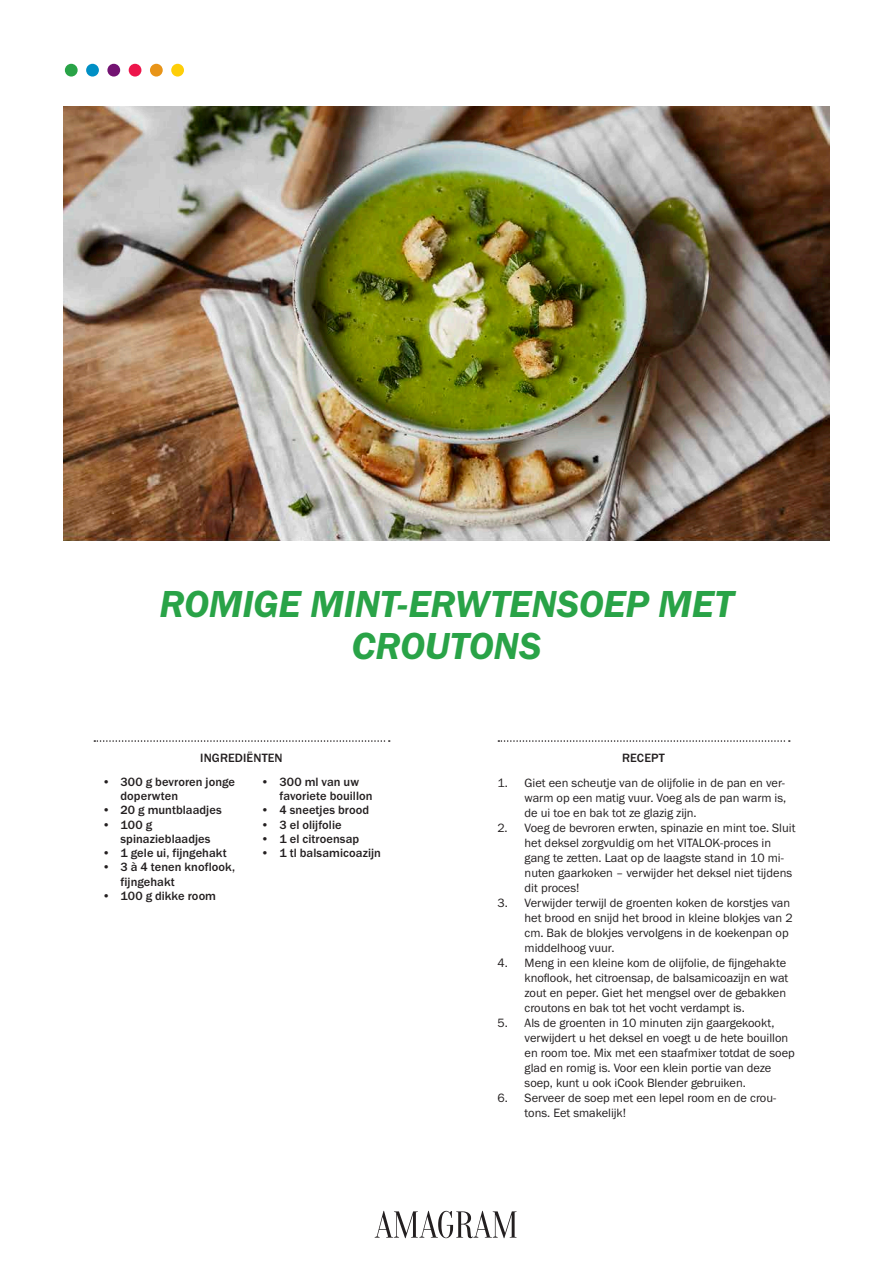
<style>
.page{position:relative;width:893px;height:1263px;background:#fff}
.page>*{position:absolute;margin:0;border:0;box-sizing:border-box;transform-origin:0 0}
.t1{font:39px/42px "Franklin Gothic URW Dem Ita";letter-spacing:-.005em;color:#29a347;text-align:center}
.t2{font:12.45px/15px "Franklin Gothic URW Boo";color:#231f20}
.t3{font:500 12.45px/14.2px "Franklin Gothic URW";letter-spacing:.005em;color:#231f20}
.s1{font-family:"Franklin Gothic URW Boo";font-weight:400}
</style>
<div class="page">
<img style="left:64px;top:106px;width:765px;height:434px">
<svg style="left:498px;top:740px;width:292px;height:2px"></svg>
<svg style="left:94px;top:740px;width:296px;height:2px"></svg>
<div style="left:171px;top:64px;width:13px;height:13px;background:#fece08;border-radius:50%"></div>
<div style="left:150px;top:64px;width:13px;height:13px;background:#e89418;border-radius:50%"></div>
<div style="left:129px;top:64px;width:12px;height:13px;background:#ed164b;border-radius:50%"></div>
<div style="left:107px;top:64px;width:13px;height:13px;background:#731372;border-radius:50%"></div>
<div style="left:86px;top:64px;width:13px;height:13px;background:#008fc5;border-radius:50%"></div>
<div style="left:65px;top:64px;width:13px;height:13px;background:#29a347;border-radius:50%"></div>
<svg style="left:375px;top:1211px;width:142px;height:27px"></svg>
<h1 class="t1" style="left:159px;top:582px;width:576px">ROMIGE MINT-ERWTENSOEP MET<br>CROUTONS</h1>
<p class="t3" style="left:200px;top:750px;width:84px">INGREDIËNTEN</p>
<p class="t3" style="left:121px;top:774px;width:116px;text-indent:-19px"><span class="s1">•</span> 300 g bevroren jonge doperwten</p>
<p class="t3" style="left:102px;top:803px;width:121px"><span class="s1">•</span> 20 g muntblaadjes</p>
<p class="t3" style="left:121px;top:817px;width:92px;text-indent:-19px"><span class="s1">•</span> 100 g spinazieblaadjes</p>
<p class="t3" style="left:102px;top:846px;width:126px"><span class="s1">•</span> 1 gele ui, fijngehakt</p>
<p class="t3" style="left:121px;top:860px;width:116px;text-indent:-19px"><span class="s1">•</span> 3 à 4 tenen knoflook, fijngehakt</p>
<p class="t3" style="left:102px;top:888px;width:116px"><span class="s1">•</span> 100 g dikke room</p>
<p class="t3" style="left:279px;top:774px;width:95px;text-indent:-19px"><span class="s1">•</span> 300 ml van uw favoriete bouillon</p>
<p class="t3" style="left:261px;top:803px;width:110px"><span class="s1">•</span> 4 sneetjes brood</p>
<p class="t3" style="left:261px;top:817px;width:82px"><span class="s1">•</span> 3 el olijfolie</p>
<p class="t3" style="left:261px;top:831px;width:100px"><span class="s1">•</span> 1 el citroensap</p>
<p class="t3" style="left:261px;top:846px;width:121px"><span class="s1">•</span> 1 tl balsamicoazijn</p>
<p class="t3" style="left:622px;top:750px;width:44px">RECEPT</p>
<p class="t2" style="left:525px;top:775px;width:263px;text-indent:-27px">1. Giet een scheutje van de olijfolie in de pan en ver&shy;warm op een matig vuur. Voeg als de pan warm is, de ui toe en bak tot ze glazig zijn.</p>
<p class="t2" style="left:525px;top:820px;width:272px;text-indent:-27px">2. Voeg de bevroren erwten, spinazie en mint toe. Sluit het deksel zorgvuldig om het VITALOK-proces in gang te zetten. Laat op de laagste stand in 10 mi&shy;nuten gaarkoken – verwijder het deksel niet tijdens dit proces!</p>
<p class="t2" style="left:525px;top:895px;width:270px;text-indent:-27px">3. Verwijder terwijl de groenten koken de korstjes van het brood en snijd het brood in kleine blokjes van 2 cm. Bak de blokjes vervolgens in de koekenpan op middelhoog vuur.</p>
<p class="t2" style="left:525px;top:955px;width:265px;text-indent:-27px">4. Meng in een kleine kom de olijfolie, de fijngehakte knoflook, het citroensap, de balsamicoazijn en wat zout en peper. Giet het mengsel over de gebakken croutons en bak tot het vocht verdampt is.</p>
<p class="t2" style="left:525px;top:1015px;width:272px;text-indent:-27px">5. Als de groenten in 10 minuten zijn gaargekookt, verwijdert u het deksel en voegt u de hete bouillon en room toe. Mix met een staafmixer totdat de soep glad en romig is. Voor een klein portie van deze soep, kunt u ook iCook Blender gebruiken.</p>
<p class="t2" style="left:525px;top:1090px;width:253px;text-indent:-27px">6. Serveer de soep met een lepel room en de crou&shy;tons. Eet smakelijk!</p>
</div>
